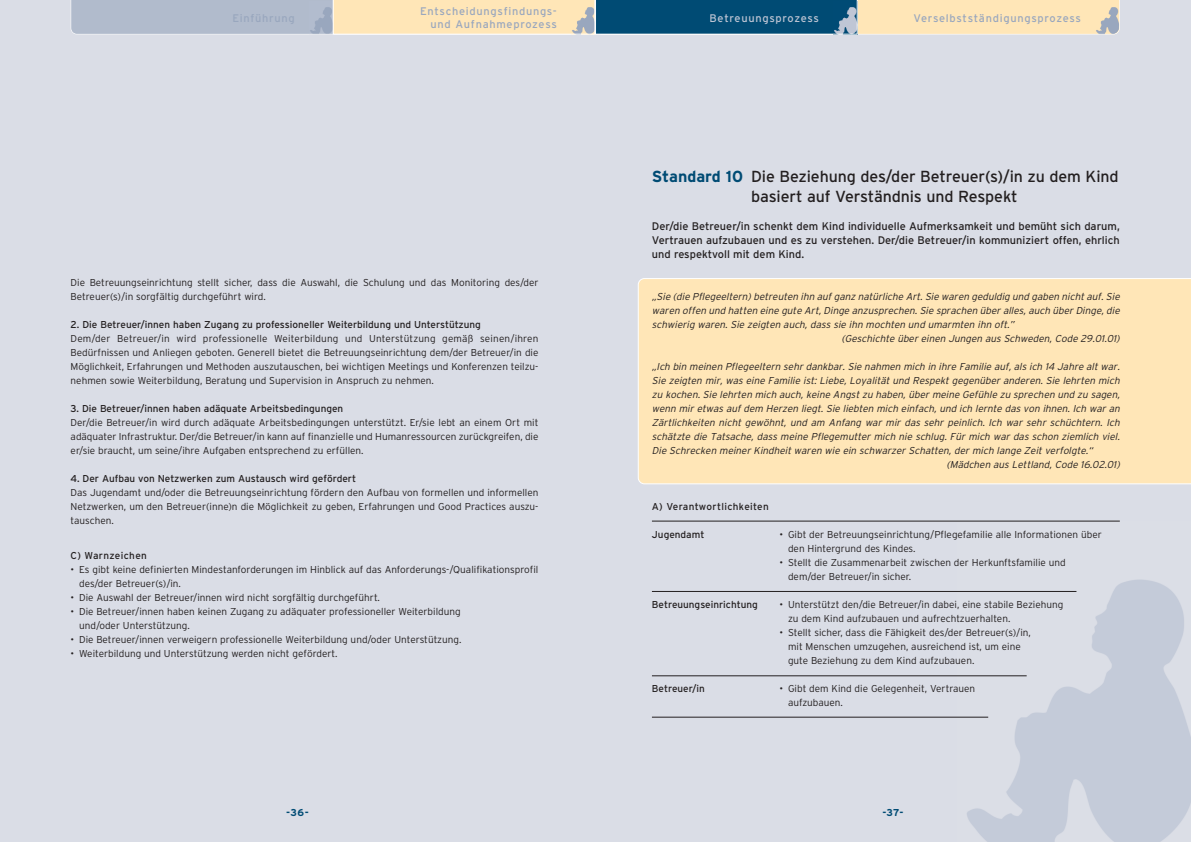
<style>
.page{position:relative;width:1191px;height:842px;background:#fff}
.page>*{position:absolute;margin:0;border:0;box-sizing:border-box;transform-origin:0 0}
.t1{font:16px/20px "Interstate";letter-spacing:-.005em;color:#231f20;text-align:center}
.t2{font:11px/14px "Interstate";color:#231f20;text-align:justify}
.t3{font:11px/13.2px "Interstate";letter-spacing:.065em;color:#99a7be;text-align:right}
.t4{font:11px "Interstate";letter-spacing:.06em;color:#bec5d4}
.t5{font:300 10px/14px "Interstate";color:#231f20}
.t6{font:italic 300 10px "Interstate";color:#231f20}
.t7{font:10px "Interstate";color:#231f20}
.t8{font:10px "Interstate";letter-spacing:.03em;color:#231f20}
.t9{font:10px "Interstate";letter-spacing:.035em;color:#231f20}
.t10{font:700 10px "Interstate";color:#004b74}
.s1{font-weight:700;color:#004b74}
</style>
<div class="page">
<div style="left:0;top:0;width:1190px;height:841px;background:#dadde6"></div>
<div style="left:638px;top:278px;width:552px;height:206px;background:#ffe6b7"></div>
<hr style="left:652px;top:521px;width:467px;height:1px;background:#231f20">
<hr style="left:652px;top:591px;width:424px;height:1px;background:#231f20">
<hr style="left:652px;top:675px;width:374px;height:1px;background:#231f20">
<hr style="left:652px;top:717px;width:336px;height:1px;background:#231f20">
<svg style="left:71px;top:0;width:1048px;height:34px;background:#abb4ad"></svg>
<p class="t3" style="left:420px;top:5px;width:138px">Entscheidungsfindungs&shy;und Aufnahmeprozess</p>
<p class="t3" style="left:232px;top:13px;width:64px">Einführung</p>
<p class="t4" style="left:709px;top:14px;width:111px">Betreuungsprozess</p>
<p class="t3" style="left:913px;top:13px;width:169px">Verselbstständigungsprozess</p>
<p class="t5" style="left:71px;top:277px;width:469px">Die Betreuungseinrichtung stellt sicher, dass die Auswahl, die Schulung und das Monitoring des/der<br>Betreuer(s)/in sorgfältig durchgeführt wird.</p>
<p class="t7" style="left:71px;top:321px;width:412px">2. Die Betreuer/innen haben Zugang zu professioneller Weiterbildung und Unterstützung</p>
<p class="t5" style="left:71px;top:333px;width:469px;text-align:justify">Dem/der Betreuer/in wird professionelle Weiterbildung und Unterstützung gemäß seinen/ihren Bedürfnissen und Anliegen geboten. Generell bietet die Betreuungseinrichtung dem/der Betreuer/in die Möglichkeit, Erfahrungen und Methoden auszutauschen, bei wichtigen Meetings und Konferenzen teilzu&shy;nehmen sowie Weiterbildung, Beratung und Supervision in Anspruch zu nehmen.</p>
<p class="t7" style="left:71px;top:405px;width:274px">3. Die Betreuer/innen haben adäquate Arbeitsbedingungen</p>
<p class="t5" style="left:71px;top:417px;width:469px;text-align:justify">Der/die Betreuer/in wird durch adäquate Arbeitsbedingungen unterstützt. Er/sie lebt an einem Ort mit adäquater Infrastruktur. Der/die Betreuer/in kann auf finanzielle und Humanressourcen zurückgreifen, die er/sie braucht, um seine/ihre Aufgaben entsprechend zu erfüllen.</p>
<p class="t7" style="left:71px;top:475px;width:287px">4. Der Aufbau von Netzwerken zum Austausch wird gefördert</p>
<p class="t5" style="left:71px;top:487px;width:469px;text-align:justify">Das Jugendamt und/oder die Betreuungseinrichtung fördern den Aufbau von formellen und informellen Netzwerken, um den Betreuer(inne)n die Möglichkeit zu geben, Erfahrungen und Good Practices auszu&shy;tauschen.</p>
<p class="t9" style="left:71px;top:552px;width:78px">C) Warnzeichen</p>
<p class="t5" style="left:79px;top:564px;width:461px;text-indent:-9px">• Es gibt keine definierten Mindestanforderungen im Hinblick auf das Anforderungs-/Qualifikationsprofil des/der Betreuer(s)/in.</p>
<p class="t5" style="left:71px;top:592px;width:311px">• Die Auswahl der Betreuer/innen wird nicht sorgfältig durchgeführt.</p>
<p class="t5" style="left:79px;top:606px;width:383px;text-indent:-9px">• Die Betreuer/innen haben keinen Zugang zu adäquater professioneller Weiterbildung und/oder Unterstützung.</p>
<p class="t5" style="left:71px;top:634px;width:392px">• Die Betreuer/innen verweigern professionelle Weiterbildung und/oder Unterstützung.</p>
<p class="t5" style="left:71px;top:648px;width:268px">• Weiterbildung und Unterstützung werden nicht gefördert.</p>
<h1 class="t1" style="left:652px;top:168px;width:468px"><span class="s1">Standard 10</span> Die Beziehung des/der Betreuer(s)/in zu dem Kind basiert auf Verständnis und Respekt</h1>
<p class="t2" style="left:652px;top:220px;width:469px">Der/die Betreuer/in schenkt dem Kind individuelle Aufmerksamkeit und bemüht sich darum, Vertrauen aufzubauen und es zu verstehen. Der/die Betreuer/in kommuniziert offen, ehrlich und respektvoll mit dem Kind.</p>
<p class="t6" style="left:652px;top:293px;width:471px">„Sie (die Pflegeeltern)betreuten ihn aufganz natürliche Art.Sie waren geduldig und gaben nicht auf.Sie</p>
<p class="t6" style="left:652px;top:307px;width:471px">waren offen und hatten eine gute Art,Dinge anzusprechen.Sie sprachen über alles,auch über Dinge,die</p>
<p class="t6" style="left:652px;top:321px;width:366px">schwierig waren. Sie zeigten auch, dass sie ihn mochten und umarmten ihn oft.”</p>
<p class="t6" style="left:841px;top:335px;width:282px">(Geschichte über einen Jungen aus Schweden, Code 29.01.01)</p>
<p class="t6" style="left:652px;top:363px;width:471px">„Ich bin meinen Pflegeeltern sehr dankbar. Sie nahmen mich in ihre Familie auf, als ich 14 Jahre alt war.</p>
<p class="t6" style="left:652px;top:377px;width:471px">Sie zeigten mir, was eine Familie ist: Liebe, Loyalität und Respekt gegenüber anderen. Sie lehrten mich</p>
<p class="t6" style="left:652px;top:391px;width:471px">zu kochen. Sie lehrten mich auch, keine Angst zu haben, über meine Gefühle zu sprechen und zu sagen,</p>
<p class="t6" style="left:652px;top:405px;width:471px">wenn mir etwas auf dem Herzen liegt. Sie liebten mich einfach, und ich lernte das von ihnen. Ich war an</p>
<p class="t6" style="left:652px;top:419px;width:471px">Zärtlichkeiten nicht gewöhnt, und am Anfang war mir das sehr peinlich. Ich war sehr schüchtern. Ich</p>
<p class="t6" style="left:652px;top:433px;width:471px">schätzte die Tatsache, dass meine Pflegemutter mich nie schlug. Für mich war das schon ziemlich viel.</p>
<p class="t6" style="left:652px;top:447px;width:444px">Die Schrecken meiner Kindheit waren wie ein schwarzer Schatten, der mich lange Zeit verfolgte.“</p>
<p class="t6" style="left:946px;top:461px;width:177px">(Mädchen aus Lettland, Code 16.02.01)</p>
<p class="t8" style="left:652px;top:503px;width:118px">A) Verantwortlichkeiten</p>
<p class="t7" style="left:652px;top:531px;width:54px">Jugendamt</p>
<p class="t5" style="left:788px;top:528px;width:315px;text-indent:-9px">• Gibt der Betreuungseinrichtung/Pflegefamilie alle Informationen über den Hintergrund des Kindes.</p>
<p class="t5" style="left:788px;top:556px;width:279px;text-indent:-9px">• Stellt die Zusammenarbeit zwischen der Herkunftsfamilie und dem/der Betreuer/in sicher.</p>
<p class="t7" style="left:652px;top:601px;width:107px">Betreuungseinrichtung</p>
<p class="t5" style="left:788px;top:598px;width:277px;text-indent:-9px">• Unterstützt den/die Betreuer/in dabei, eine stabile Beziehung zu dem Kind aufzubauen und aufrechtzuerhalten.</p>
<p class="t5" style="left:788px;top:626px;width:244px;text-indent:-9px">• Stellt sicher, dass die Fähigkeit des/der Betreuer(s)/in, mit Menschen umzugehen, ausreichend ist, um eine gute Beziehung zu dem Kind aufzubauen.</p>
<p class="t7" style="left:652px;top:685px;width:54px">Betreuer/in</p>
<p class="t5" style="left:788px;top:682px;width:189px;text-indent:-9px">• Gibt dem Kind die Gelegenheit, Vertrauen aufzubauen.</p>
<p class="t10" style="left:286px;top:809px;width:24px">-36-</p>
<p class="t10" style="left:882px;top:809px;width:23px">-37-</p>
</div>
